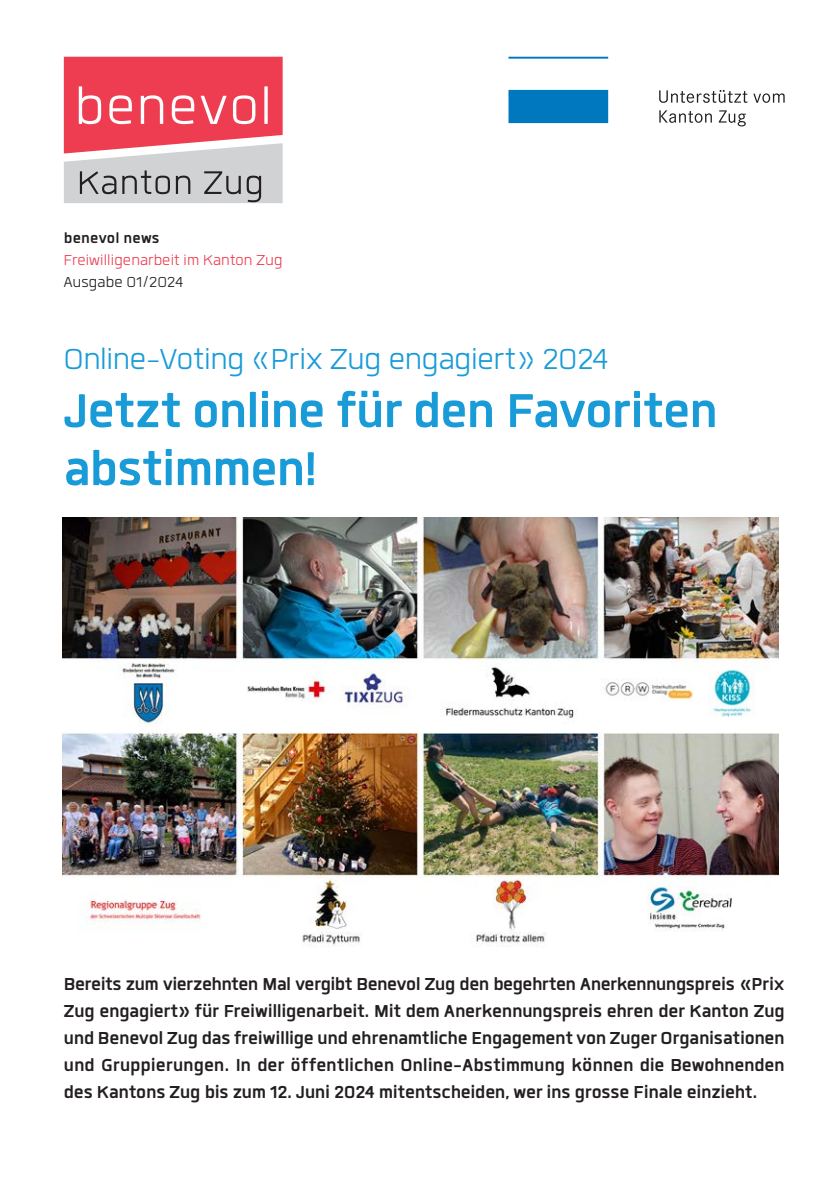
<style>
.page{position:relative;width:840px;height:1191px;background:#fff}
.page>*{position:absolute;margin:0;border:0;box-sizing:border-box;transform-origin:0 0}
.Haupttitel{font:700 66px/58px "Quan";letter-spacing:-.02em;color:#199bd8}
.Oberzeile{font:300 40px "Quan";letter-spacing:-.005em;color:#199bd8}
.Lead{font:700 24px/27px "Quan";letter-spacing:-.01em;color:#231f20;text-align:justify}
.t1{font:300 20px "Quan";letter-spacing:.01em;color:#ee3d50}
.t2{font:300 20px "Quan";letter-spacing:.01em;color:#231f20}
.t3{font:700 20px "Quan";letter-spacing:.01em;color:#231f20}
</style>
<div class="page">
<svg style="left:64px;top:57px;width:218px;height:146px"></svg>
<svg style="left:508px;top:57px;width:100px;height:66px"></svg>
<svg style="left:659px;top:90px;width:125px;height:13px"></svg>
<svg style="left:659px;top:110px;width:52px;height:13px"></svg>
<svg style="left:718px;top:110px;width:27px;height:16px"></svg>
<img style="left:62px;top:517px;width:715px;height:430px">
<p class="t3" style="left:64px;top:228px;width:97px">benevol news</p>
<p class="t1" style="left:64px;top:250px;width:220px">Freiwilligenarbeit im Kanton Zug</p>
<p class="t2" style="left:64px;top:272px;width:121px">Ausgabe 01/2024</p>
<p class="Oberzeile" style="left:64px;top:341px;width:547px">Online-Voting «Prix Zug engagiert» 2024</p>
<p class="Haupttitel" style="left:64px;top:381px;width:655px">Jetzt online für den Favoriten abstimmen!</p>
<p class="Lead" style="left:64px;top:970px;width:722px">Bereits zum vierzehnten Mal vergibt Benevol Zug den begehrten Anerkennungspreis «Prix Zug engagiert» für Freiwilligenarbeit. Mit dem Anerkennungspreis ehren der Kanton Zug und Benevol Zug das freiwillige und ehrenamtliche Engagement von Zuger Organisationen und Gruppierungen. In der öffentlichen Online-Abstimmung können die Bewohnenden des Kantons Zug bis zum 12. Juni 2024 mitentscheiden, wer ins grosse Finale einzieht.</p>
</div>
